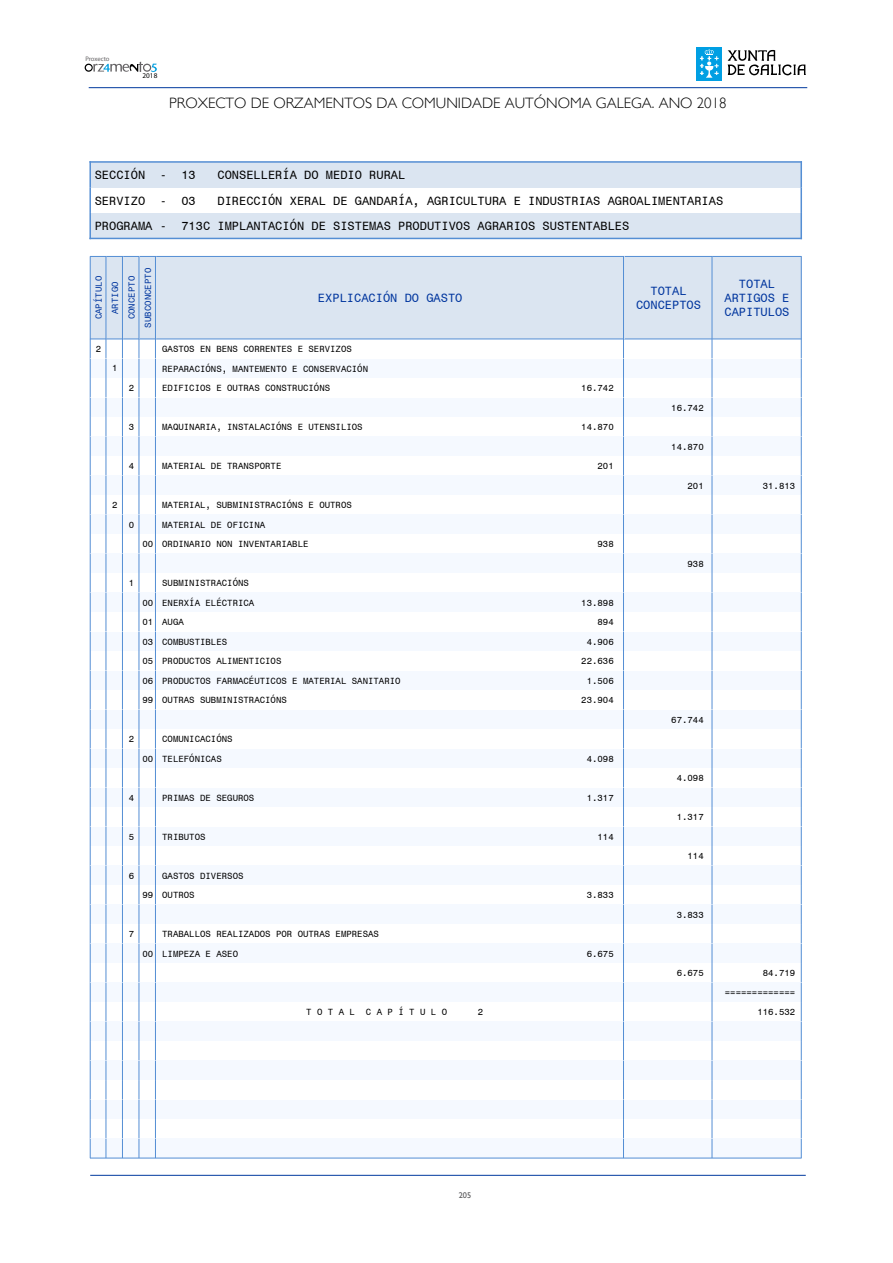
<style>
.page{position:relative;width:893px;height:1263px;background:#fff}
.page>*{position:absolute;margin:0;border:0;box-sizing:border-box;transform-origin:0 0}
.t1{font:300 15px "Gill Sans";color:#000}
.t2{font:12px/25.5px "Monospace 821 BT";color:#000}
.t3{font:12px/14.4px "Monospace 821 BT";color:#00359e;text-align:center}
.t4{font:9px/19.5px "Monospace 821 BT";color:#000}
.t5{font:9px/16.5px "Monospace 821 BT";color:#00359e;text-align:center}
.t6{font:8.25px "Gill Sans";color:#58585a}
.t7{font:7.2px "Myriad Pro";color:#000}
.t8{font:6.6px "Myriad Pro";color:#656365}
</style>
<div class="page">
<div style="left:697px;top:47px;width:25px;height:34px;background:#009fe3"></div>
<svg style="left:700px;top:49px;width:19px;height:29px"></svg>
<svg style="left:728px;top:50px;width:78px;height:26px"></svg>
<svg style="left:85px;top:62px;width:72px;height:10px"></svg>
<div style="left:90px;top:748px;width:711px;height:20px;background:#f5f9ff"></div>
<div style="left:90px;top:358px;width:711px;height:20px;background:#f5f9ff"></div>
<div style="left:90px;top:631px;width:711px;height:20px;background:#f5f9ff"></div>
<div style="left:90px;top:670px;width:711px;height:20px;background:#f5f9ff"></div>
<div style="left:90px;top:475px;width:711px;height:20px;background:#f5f9ff"></div>
<div style="left:90px;top:709px;width:711px;height:20px;background:#f5f9ff"></div>
<div style="left:90px;top:904px;width:711px;height:20px;background:#f5f9ff"></div>
<div style="left:90px;top:397px;width:711px;height:20px;background:#f5f9ff"></div>
<div style="left:90px;top:1099px;width:711px;height:20px;background:#f5f9ff"></div>
<div style="left:90px;top:514px;width:711px;height:20px;background:#f5f9ff"></div>
<div style="left:90px;top:1060px;width:711px;height:20px;background:#f5f9ff"></div>
<div style="left:90px;top:787px;width:711px;height:20px;background:#f5f9ff"></div>
<div style="left:90px;top:826px;width:711px;height:20px;background:#f5f9ff"></div>
<div style="left:90px;top:592px;width:711px;height:20px;background:#f5f9ff"></div>
<div style="left:90px;top:553px;width:711px;height:20px;background:#f5f9ff"></div>
<div style="left:90px;top:436px;width:711px;height:20px;background:#f5f9ff"></div>
<div style="left:90px;top:865px;width:711px;height:20px;background:#f5f9ff"></div>
<div style="left:90px;top:1138px;width:711px;height:20px;background:#f5f9ff"></div>
<hr style="left:90px;top:1158px;width:711px;height:1px;background:#548ed4">
<div style="left:90px;top:1021px;width:711px;height:20px;background:#f5f9ff"></div>
<div style="left:90px;top:982px;width:711px;height:20px;background:#f5f9ff"></div>
<div style="left:90px;top:943px;width:711px;height:20px;background:#f5f9ff"></div>
<svg style="left:623px;top:340px;width:1px;height:818px"></svg>
<svg style="left:712px;top:340px;width:1px;height:818px"></svg>
<svg style="left:801px;top:339px;width:1px;height:819px"></svg>
<hr style="left:89px;top:87px;width:718px;height:1px;background:#003a9e">
<div style="left:107px;top:256px;width:16px;height:83px;background:#dbe5f1"></div>
<div style="left:123px;top:256px;width:17px;height:83px;background:#dbe5f1"></div>
<div style="left:140px;top:256px;width:16px;height:83px;background:#dbe5f1"></div>
<div style="left:90px;top:256px;width:17px;height:83px;background:#dbe5f1"></div>
<svg style="left:91px;top:256px;width:64px;height:1px"></svg>
<hr style="left:90px;top:256px;width:1px;height:83px;background:#548ed4">
<svg style="left:90px;top:339px;width:66px;height:819px"></svg>
<div style="left:624px;top:256px;width:89px;height:83px;background:#dbe5f1"></div>
<hr style="left:624px;top:256px;width:89px;height:1px;background:#548ed4">
<hr style="left:624px;top:339px;width:89px;height:1px;background:#548ed4">
<div style="left:713px;top:256px;width:88px;height:83px;background:#dbe5f1"></div>
<hr style="left:713px;top:256px;width:88px;height:1px;background:#548ed4">
<hr style="left:713px;top:339px;width:88px;height:1px;background:#548ed4">
<hr style="left:801px;top:256px;width:1px;height:83px;background:#548ed4">
<div style="left:156px;top:256px;width:468px;height:83px;background:#dbe5f1"></div>
<hr style="left:156px;top:256px;width:468px;height:1px;background:#548ed4">
<hr style="left:156px;top:339px;width:468px;height:1px;background:#548ed4">
<hr style="left:155px;top:256px;width:1px;height:83px;background:#548ed4">
<hr style="left:139px;top:256px;width:1px;height:83px;background:#548ed4">
<hr style="left:122px;top:256px;width:1px;height:83px;background:#548ed4">
<hr style="left:106px;top:256px;width:1px;height:83px;background:#548ed4">
<hr style="left:623px;top:256px;width:1px;height:83px;background:#548ed4">
<hr style="left:712px;top:256px;width:1px;height:83px;background:#548ed4">
<div style="left:90px;top:162px;width:711px;height:25px;background:#dbe5f1"></div>
<hr style="left:89px;top:161px;width:713px;height:2px;background:#548ed4">
<hr style="left:89px;top:161px;width:2px;height:26px;background:#548ed4">
<hr style="left:800px;top:161px;width:2px;height:26px;background:#548ed4">
<hr style="left:89px;top:187px;width:2px;height:26px;background:#548ed4">
<hr style="left:800px;top:187px;width:2px;height:26px;background:#548ed4">
<div style="left:90px;top:213px;width:711px;height:25px;background:#dbe5f1"></div>
<hr style="left:89px;top:213px;width:2px;height:26px;background:#548ed4">
<hr style="left:89px;top:238px;width:713px;height:1px;background:#548ed4">
<hr style="left:800px;top:213px;width:2px;height:26px;background:#548ed4">
<hr style="left:90px;top:1175px;width:716px;height:1px;background:#003a9e">
<p class="t8" style="left:86px;top:55px;width:25px">Proxecto</p>
<p class="t7" style="left:143px;top:71px;width:16px">2018</p>
<h1 class="t1" style="left:169px;top:94px;width:559px">PROXECTO DE ORZAMENTOS DA COMUNIDADE AUTÓNOMA GALEGA. ANO 2018</h1>
<h2 class="t2" style="left:95px;top:162px;width:103px">SECCIÓN - 13</h2>
<h2 class="t2" style="left:218px;top:162px;width:189px">CONSELLERÍA DO MEDIO RURAL</h2>
<h2 class="t2" style="left:95px;top:187px;width:103px">SERVIZO - 03</h2>
<h2 class="t2" style="left:95px;top:187px;width:630px;text-indent:123px">DIRECCIÓN XERAL DE GANDARÍA, AGRICULTURA E INDUSTRIAS AGROALIMENTARIAS<br>PROGRAMA - 713C IMPLANTACIÓN DE SISTEMAS PRODUTIVOS AGRARIOS SUSTENTABLES</h2>
<p class="t5" style="left:107px;top:327px;width:61px;rotate:-90deg">ARTIGO<br>CONCEPTO<br>SUBCONCEPTO</p>
<p class="t5" style="left:90px;top:319px;width:45px;rotate:-90deg">CAPÍTULO</p>
<h2 class="t3" style="left:636px;top:283px;width:67px">TOTAL<br>CONCEPTOS</h2>
<h2 class="t3" style="left:724px;top:276px;width:67px">TOTAL<br>ARTIGOS E<br>CAPITULOS</h2>
<h2 class="t3" style="left:318px;top:290px;width:146px">EXPLICACIÓN DO GASTO</h2>
<p class="t4" style="left:96px;top:339px;width:7px">2</p>
<p class="t4" style="left:162px;top:339px;width:191px">GASTOS EN BENS CORRENTES E SERVIZOS</p>
<p class="t4" style="left:112px;top:358px;width:7px">1</p>
<p class="t4" style="left:162px;top:359px;width:207px">REPARACIÓNS, MANTEMENTO E CONSERVACIÓN</p>
<p class="t4" style="left:129px;top:378px;width:7px">2</p>
<p class="t4" style="left:162px;top:378px;width:169px">EDIFICIOS E OUTRAS CONSTRUCIÓNS</p>
<p class="t4" style="left:581px;top:378px;width:34px">16.742</p>
<p class="t4" style="left:129px;top:417px;width:7px">3</p>
<p class="t4" style="left:162px;top:417px;width:202px">MAQUINARIA, INSTALACIÓNS E UTENSILIOS</p>
<p class="t4" style="left:581px;top:417px;width:34px">14.870</p>
<p class="t4" style="left:129px;top:456px;width:7px">4</p>
<p class="t4" style="left:162px;top:456px;width:121px">MATERIAL DE TRANSPORTE</p>
<p class="t4" style="left:597px;top:456px;width:18px">201</p>
<p class="t4" style="left:112px;top:495px;width:7px">2</p>
<p class="t4" style="left:162px;top:495px;width:191px">MATERIAL, SUBMINISTRACIÓNS E OUTROS</p>
<p class="t4" style="left:129px;top:514px;width:7px">0</p>
<p class="t4" style="left:143px;top:515px;width:167px;text-indent:20px">MATERIAL DE OFICINA<br>00 ORDINARIO NON INVENTARIABLE</p>
<p class="t4" style="left:129px;top:573px;width:7px">1</p>
<p class="t4" style="left:143px;top:573px;width:113px;text-indent:20px">SUBMINISTRACIÓNS<br>00 ENERXÍA ELÉCTRICA</p>
<p class="t4" style="left:597px;top:534px;width:18px">938</p>
<p class="t4" style="left:581px;top:592px;width:34px">13.898</p>
<p class="t4" style="left:143px;top:612px;width:43px">01 AUGA</p>
<p class="t4" style="left:597px;top:612px;width:18px">894</p>
<p class="t4" style="left:143px;top:632px;width:86px">03 COMBUSTIBLES</p>
<p class="t4" style="left:587px;top:631px;width:29px">4.906</p>
<p class="t4" style="left:143px;top:651px;width:140px">05 PRODUCTOS ALIMENTICIOS</p>
<p class="t4" style="left:581px;top:651px;width:34px">22.636</p>
<p class="t4" style="left:143px;top:671px;width:260px">06 PRODUCTOS FARMACÉUTICOS E MATERIAL SANITARIO</p>
<p class="t4" style="left:587px;top:670px;width:29px">1.506</p>
<p class="t4" style="left:143px;top:690px;width:146px">99 OUTRAS SUBMINISTRACIÓNS</p>
<p class="t4" style="left:581px;top:690px;width:34px">23.904</p>
<p class="t4" style="left:129px;top:729px;width:7px">2</p>
<p class="t4" style="left:143px;top:729px;width:92px;text-indent:20px">COMUNICACIÓNS<br>00 TELEFÓNICAS</p>
<p class="t4" style="left:587px;top:748px;width:29px">4.098</p>
<p class="t4" style="left:129px;top:787px;width:7px">4</p>
<p class="t4" style="left:162px;top:788px;width:94px">PRIMAS DE SEGUROS</p>
<p class="t4" style="left:587px;top:787px;width:29px">1.317</p>
<p class="t4" style="left:129px;top:826px;width:7px">5</p>
<p class="t4" style="left:162px;top:827px;width:45px">TRIBUTOS</p>
<p class="t4" style="left:597px;top:826px;width:18px">114</p>
<p class="t4" style="left:129px;top:865px;width:7px">6</p>
<p class="t4" style="left:143px;top:866px;width:102px;text-indent:20px">GASTOS DIVERSOS<br>99 OUTROS</p>
<p class="t4" style="left:129px;top:924px;width:7px">7</p>
<p class="t4" style="left:143px;top:924px;width:238px;text-indent:20px">TRABALLOS REALIZADOS POR OUTRAS EMPRESAS<br>00 LIMPEZA E ASEO</p>
<p class="t4" style="left:587px;top:885px;width:29px">3.833</p>
<p class="t4" style="left:587px;top:944px;width:29px">6.675</p>
<p class="t4" style="left:671px;top:397px;width:34px">16.742</p>
<p class="t4" style="left:671px;top:436px;width:34px">14.870</p>
<p class="t4" style="left:687px;top:475px;width:18px">201</p>
<p class="t4" style="left:763px;top:475px;width:34px">31.813</p>
<p class="t4" style="left:687px;top:553px;width:18px">938</p>
<p class="t4" style="left:671px;top:709px;width:34px">67.744</p>
<p class="t4" style="left:677px;top:768px;width:29px">4.098</p>
<p class="t4" style="left:677px;top:807px;width:29px">1.317</p>
<p class="t4" style="left:687px;top:846px;width:18px">114</p>
<p class="t4" style="left:677px;top:905px;width:29px">3.833</p>
<p class="t4" style="left:677px;top:963px;width:29px">6.675</p>
<p class="t4" style="left:725px;top:963px;width:72px;text-align:right">84.719 =============</p>
<p class="t4" style="left:306px;top:1002px;width:142px">T O T A L C A P Í T U L O</p>
<p class="t4" style="left:478px;top:1002px;width:7px">2</p>
<p class="t4" style="left:757px;top:1002px;width:39px">116.532</p>
<p class="t6" style="left:459px;top:1191px;width:14px">205</p>
</div>
